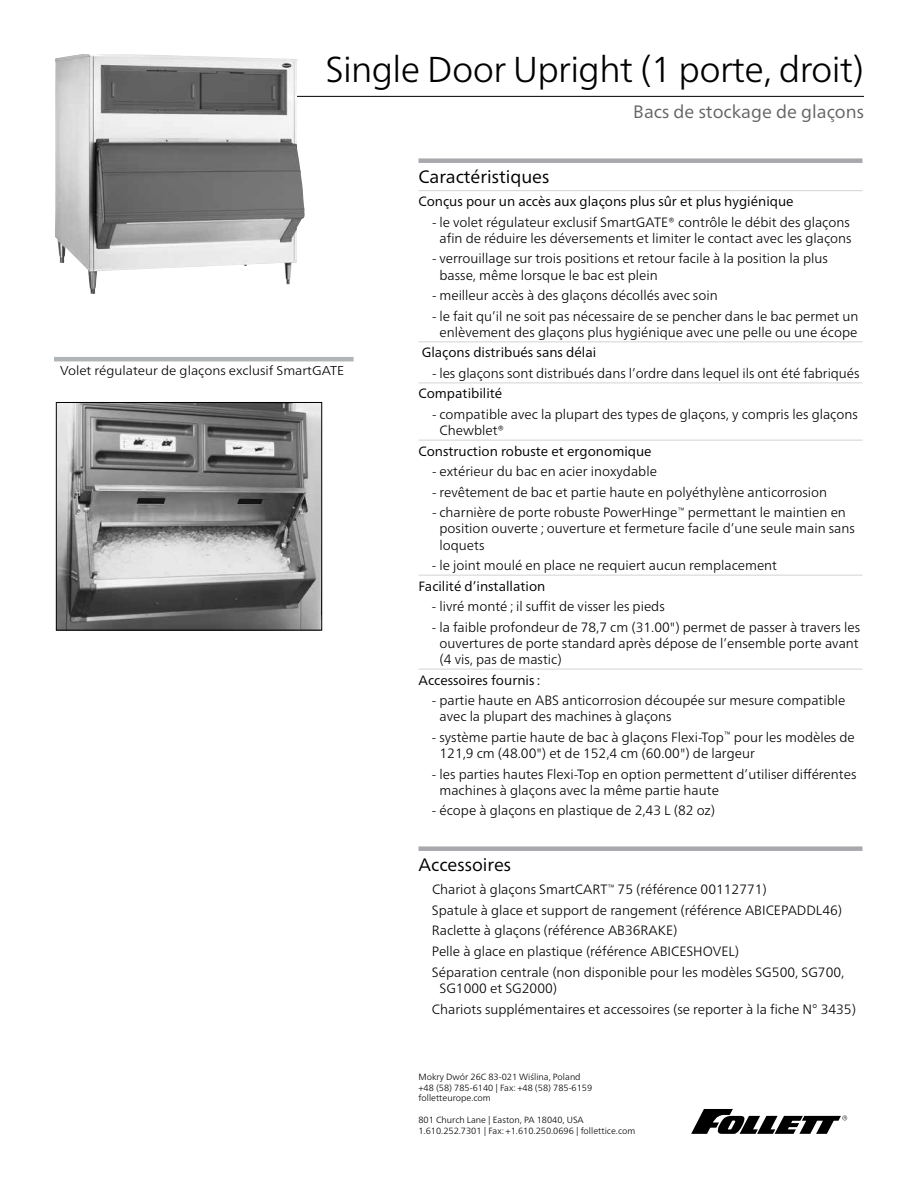
<style>
.page{position:relative;width:918px;height:1188px;background:#fff}
.page>*{position:absolute;margin:0;border:0;box-sizing:border-box;transform-origin:0 0}
.t1{font:300 36px "Frutiger Neue LT Pro";letter-spacing:-.02em;color:#000}
.t2{font:18px "Frutiger Neue LT Pro";color:#000}
.t3{font:18px "Frutiger Neue LT Pro";color:#636466}
.t4{font:300 13.5px/16.2px "Frutiger Neue LT Pro";color:#000}
.t5{font:13.5px "Frutiger Neue LT Pro";color:#000}
.t6{font:300 12.9px "Frutiger Neue LT Pro";color:#000;scale:1.05 1}
.t7{font:300 9px/10.8px "Frutiger Neue LT Pro";color:#000}
</style>
<div class="page">
<hr style="left:81px;top:96px;width:783px;height:1px;background:#000">
<div style="left:418px;top:158px;width:444px;height:5px;background:#a7a9ac"></div>
<hr style="left:418px;top:190px;width:444px;height:1px;background:#d1d3d4">
<hr style="left:418px;top:341px;width:444px;height:1px;background:#d1d3d4">
<hr style="left:418px;top:383px;width:444px;height:1px;background:#d1d3d4">
<hr style="left:418px;top:440px;width:444px;height:1px;background:#d1d3d4">
<hr style="left:418px;top:575px;width:444px;height:1px;background:#d1d3d4">
<hr style="left:418px;top:669px;width:444px;height:1px;background:#d1d3d4">
<div style="left:418px;top:846px;width:444px;height:5px;background:#a7a9ac"></div>
<svg style="left:691px;top:1109px;width:156px;height:25px"></svg>
<img style="left:55px;top:54px;width:250px;height:240px">
<img style="left:58px;top:404px;width:262px;height:224px">
<div style="left:56px;top:402px;width:266px;height:228px;border:1px solid #000"></div>
<hr style="left:54px;top:357px;width:300px;height:4px;background:#b1b4b6">
<h1 class="t1" style="left:325px;top:48px;width:540px">Single Door Upright (1 porte, droit)</h1>
<h2 class="t3" style="left:633px;top:100px;width:232px">Bacs de stockage de glaçons</h2>
<p class="t6" style="left:60px;top:363px;width:272px">Volet régulateur de glaçons exclusif SmartGATE</p>
<h2 class="t2" style="left:418px;top:166px;width:132px">Caractéristiques</h2>
<p class="t5" style="left:418px;top:193px;width:377px">Conçus pour un accès aux glaçons plus sûr et plus hygiénique</p>
<p class="t4" style="left:432px;top:214px;width:421px;text-align:center">- le volet régulateur exclusif SmartGATE® contrôle le débit des glaçons afin de réduire les déversements et limiter le contact avec les glaçons</p>
<p class="t4" style="left:440px;top:250px;width:390px;text-indent:-8px">- verrouillage sur trois positions et retour facile à la position la plus basse, même lorsque le bac est plein</p>
<p class="t4" style="left:432px;top:287px;width:287px">- meilleur accès à des glaçons décollés avec soin</p>
<p class="t4" style="left:432px;top:308px;width:428px;text-align:center">- le fait qu’il ne soit pas nécessaire de se pencher dans le bac permet un enlèvement des glaçons plus hygiénique avec une pelle ou une écope</p>
<p class="t5" style="left:422px;top:344px;width:176px">Glaçons distribués sans délai</p>
<p class="t4" style="left:432px;top:365px;width:429px">- les glaçons sont distribués dans l’ordre dans lequel ils ont été fabriqués</p>
<p class="t5" style="left:418px;top:386px;width:85px">Compatibilité</p>
<p class="t4" style="left:440px;top:406px;width:420px;text-indent:-8px">- compatible avec la plupart des types de glaçons, y compris les glaçons<br>Chewblet®</p>
<p class="t5" style="left:418px;top:443px;width:235px">Construction robuste et ergonomique</p>
<p class="t4" style="left:432px;top:463px;width:226px">- extérieur du bac en acier inoxydable</p>
<p class="t4" style="left:432px;top:484px;width:397px">- revêtement de bac et partie haute en polyéthylène anticorrosion</p>
<p class="t4" style="left:440px;top:504px;width:417px;text-indent:-8px">- charnière de porte robuste PowerHinge<sup>™</sup> permettant le maintien en position ouverte ; ouverture et fermeture facile d’une seule main sans loquets</p>
<p class="t4" style="left:432px;top:557px;width:347px">- le joint moulé en place ne requiert aucun remplacement</p>
<p class="t5" style="left:418px;top:578px;width:128px">Facilité d’installation</p>
<p class="t4" style="left:432px;top:598px;width:234px">- livré monté ; il suffit de visser les pieds</p>
<p class="t4" style="left:440px;top:619px;width:422px;text-align:justify;text-indent:-8px">- la faible profondeur de 78,7 cm (31.00") permet de passer à travers les ouvertures de porte standard après dépose de l’ensemble porte avant (4 vis, pas de mastic)</p>
<p class="t5" style="left:418px;top:672px;width:124px">Accessoires fournis :</p>
<p class="t4" style="left:440px;top:692px;width:407px;text-indent:-8px">- partie haute en ABS anticorrosion découpée sur mesure compatible avec la plupart des machines à glaçons</p>
<p class="t4" style="left:440px;top:729px;width:417px;text-indent:-8px">- système partie haute de bac à glaçons Flexi-Top<sup>™</sup> pour les modèles de<br>121,9 cm (48.00") et de 152,4 cm (60.00") de largeur</p>
<p class="t4" style="left:440px;top:766px;width:418px;text-indent:-8px">- les parties hautes Flexi-Top en option permettent d’utiliser différentes machines à glaçons avec la même partie haute</p>
<p class="t4" style="left:432px;top:802px;width:285px">- écope à glaçons en plastique de 2,43 L (82 oz)</p>
<h2 class="t2" style="left:418px;top:854px;width:94px">Accessoires</h2>
<p class="t4" style="left:432px;top:879px;width:414px;line-height:20.5px">Chariot à glaçons SmartCART<sup>™</sup> 75 (référence 00112771)<br>Spatule à glace et support de rangement (référence ABICEPADDL46)<br>Raclette à glaçons (référence AB36RAKE)<br>Pelle à glace en plastique (référence ABICESHOVEL)<br>Séparation centrale (non disponible pour les modèles SG500, SG700,</p>
<p class="t4" style="left:432px;top:978px;width:426px;line-height:20.5px;text-indent:8px">SG1000 et SG2000)<br>Chariots supplémentaires et accessoires (se reporter à la fiche N° 3435)</p>
<p class="t7" style="left:418px;top:1071px;width:175px">Mokry Dwór 26C 83-021 Wiślina, Poland +48 (58) 785-6140 | Fax: +48 (58) 785-6159 folletteurope.com</p>
<p class="t7" style="left:418px;top:1114px;width:218px">801 Church Lane | Easton, PA 18040, USA<br>1.610.252.7301 | Fax: +1.610.250.0696 | follettice.com</p>
</div>
